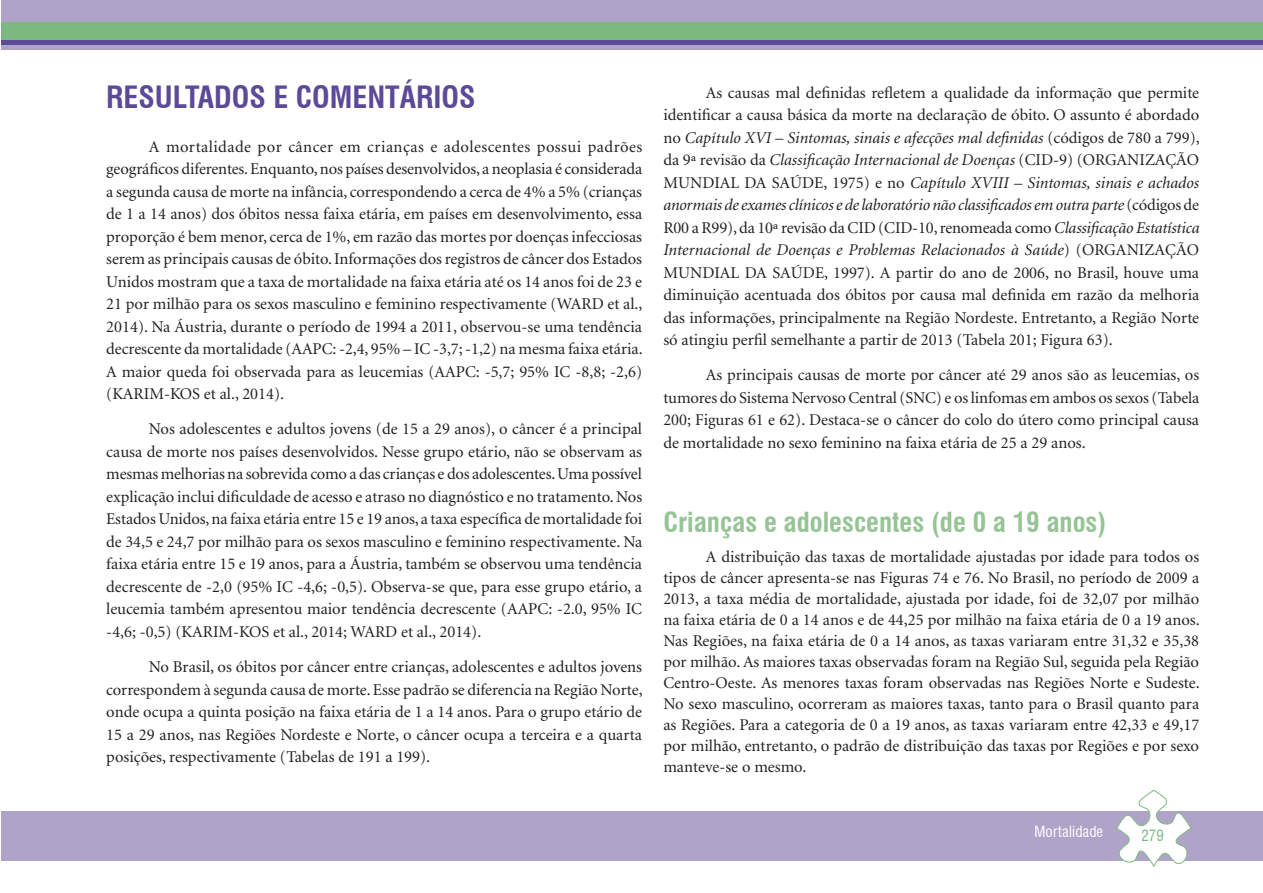
<style>
.page{position:relative;width:1263px;height:893px;background:#fff}
.page>*{position:absolute;margin:0;border:0;box-sizing:border-box;transform-origin:0 0}
.t1{font:700 condensed 30px "Swiss 721 BT";color:#5c4998}
.t2{font:700 condensed 27px "Swiss 721 BT";color:#96c495}
.t3{font:16.5px/22.5px "Minion";color:#231f20;text-align:justify}
.t4{font:condensed 15px "Swiss 721 BT";letter-spacing:.01em;color:#fff}
.t5{font:condensed 15px "Swiss 721 BT";color:#7cb981}
.s1{font-style:italic}
</style>
<div class="page">
<div style="left:2px;top:811px;width:1261px;height:50px;background:#afa3c7"></div>
<svg style="left:1116px;top:789px;width:76px;height:78px"></svg>
<div style="left:2px;top:0;width:1261px;height:50px;background:#afa3c7"></div>
<div style="left:2px;top:22px;width:1261px;height:19px;background:#7cb981"></div>
<hr style="left:2px;top:41px;width:1261px;height:4px;background:#5c4998">
<h1 class="t1" style="left:106px;top:79px;width:83px">Resultado</h1>
<h1 class="t1" style="left:249px;top:79px;width:82px">s e come</h1>
<h1 class="t1" style="left:367px;top:79px;width:110px">ntários</h1>
<p class="t3" style="left:106px;top:136px;width:538px;text-indent:43px">A mortalidade por câncer em crianças e adolescentes possui padrões geográficos diferentes. Enquanto, nos países desenvolvidos, a neoplasia é considerada a segunda causa de morte na infância, correspondendo a cerca de 4% a 5% (crianças de 1 a 14 anos) dos óbitos nessa faixa etária, em países em desenvolvimento, essa proporção é bem menor, cerca de 1%, em razão das mortes por doenças infecciosas serem as principais causas de óbito. Informações dos registros de câncer dos Estados Unidos mostram que a taxa de mortalidade na faixa etária até os 14 anos foi de 23 e 21 por milhão para os sexos masculino e feminino respectivamente (WARD et al., 2014). Na Áustria, durante o período de 1994 a 2011, observou-se uma tendência decrescente da mortalidade (AAPC: -2,4, 95% – IC -3,7; -1,2) na mesma faixa etária.<br>A maior queda foi observada para as leucemias (AAPC: -5,7; 95% IC -8,8; -2,6) (KARIM-KOS et al., 2014).</p>
<p class="t3" style="left:106px;top:418px;width:537px;text-indent:43px">Nos adolescentes e adultos jovens (de 15 a 29 anos), o câncer é a principal causa de morte nos países desenvolvidos. Nesse grupo etário, não se observam as mesmas melhorias na sobrevida como a das crianças e dos adolescentes. Uma possível explicação inclui dificuldade de acesso e atraso no diagnóstico e no tratamento. Nos Estados Unidos, na faixa etária entre 15 e 19 anos, a taxa específica de mortalidade foi de 34,5 e 24,7 por milhão para os sexos masculino e feminino respectivamente. Na faixa etária entre 15 e 19 anos, para a Áustria, também se observou uma tendência decrescente de -2,0 (95% IC -4,6; -0,5). Observa-se que, para esse grupo etário, a leucemia também apresentou maior tendência decrescente (AAPC: -2.0, 95% IC -4,6; -0,5) (KARIM-KOS et al., 2014; WARD et al., 2014).</p>
<p class="t3" style="left:106px;top:656px;width:538px;text-indent:43px">No Brasil, os óbitos por câncer entre crianças, adolescentes e adultos jovens correspondem à segunda causa de morte. Esse padrão se diferencia na Região Norte, onde ocupa a quinta posição na faixa etária de 1 a 14 anos. Para o grupo etário de 15 a 29 anos, nas Regiões Nordeste e Norte, o câncer ocupa a terceira e a quarta posições, respectivamente (Tabelas de 191 a 199).</p>
<p class="t3" style="left:663px;top:82px;width:538px;text-indent:43px">As causas mal definidas refletem a qualidade da informação que permite identificar a causa básica da morte na declaração de óbito. O assunto é abordado no <span class="s1">Capítulo XVI – Sintomas, sinais e afecções mal definidas</span> (códigos de 780 a 799), da 9ª revisão da <span class="s1">Classificação Internacional de Doenças</span> (CID-9) (ORGANIZAÇÃO MUNDIAL DA SAÚDE, 1975) e no <span class="s1">Capítulo XVIII – Sintomas, sinais e achados anormais de exames clínicos e de laboratório não classificados em outra parte</span> (códigos de R00 a R99), da 10ª revisão da CID (CID-10, renomeada como <span class="s1">Classificação Estatística Internacional de Doenças e Problemas Relacionados à Saúde</span>) (ORGANIZAÇÃO MUNDIAL DA SAÚDE, 1997). A partir do ano de 2006, no Brasil, houve uma diminuição acentuada dos óbitos por causa mal definida em razão da melhoria das informações, principalmente na Região Nordeste. Entretanto, a Região Norte só atingiu perfil semelhante a partir de 2013 (Tabela 201; Figura 63).</p>
<p class="t3" style="left:663px;top:364px;width:537px;text-indent:43px">As principais causas de morte por câncer até 29 anos são as leucemias, os tumores do Sistema Nervoso Central (SNC) e os linfomas em ambos os sexos (Tabela 200; Figuras 61 e 62). Destaca-se o câncer do colo do útero como principal causa de mortalidade no sexo feminino na faixa etária de 25 a 29 anos.</p>
<h2 class="t2" style="left:663px;top:506px;width:444px">Crianças e adolescentes (de 0 a 19 anos)</h2>
<p class="t3" style="left:663px;top:547px;width:538px;line-height:21px;text-indent:43px">A distribuição das taxas de mortalidade ajustadas por idade para todos os tipos de câncer apresenta-se nas Figuras 74 e 76. No Brasil, no período de 2009 a 2013, a taxa média de mortalidade, ajustada por idade, foi de 32,07 por milhão na faixa etária de 0 a 14 anos e de 44,25 por milhão na faixa etária de 0 a 19 anos.<br>Nas Regiões, na faixa etária de 0 a 14 anos, as taxas variaram entre 31,32 e 35,38 por milhão. As maiores taxas observadas foram na Região Sul, seguida pela Região Centro-Oeste. As menores taxas foram observadas nas Regiões Norte e Sudeste.<br>No sexo masculino, ocorreram as maiores taxas, tanto para o Brasil quanto para as Regiões. Para a categoria de 0 a 19 anos, as taxas variaram entre 42,33 e 49,17 por milhão, entretanto, o padrão de distribuição das taxas por Regiões e por sexo manteve-se o mesmo.</p>
<p class="t4" style="left:1034px;top:822px;width:70px">Mortalidade</p>
<p class="t5" style="left:1141px;top:826px;width:24px">279</p>
</div>
